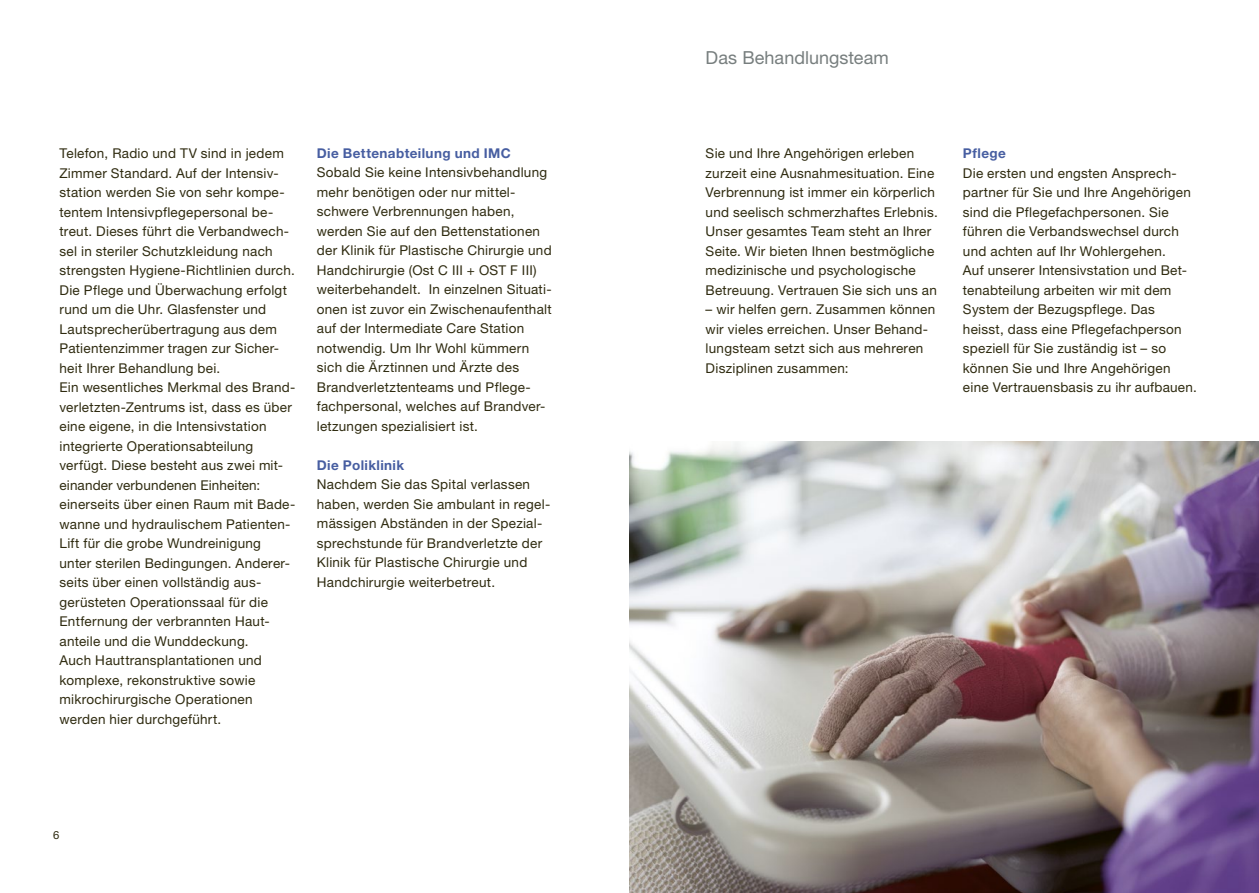
<style>
.page{position:relative;width:1259px;height:893px;background:#fff}
.page>*{position:absolute;margin:0;border:0;box-sizing:border-box;transform-origin:0 0}
.t1{font:18px "Helvetica Neue LT Std";letter-spacing:.005em;color:#777e7e}
.t2{font:13.5px/19.5px "Helvetica Neue LT Std";letter-spacing:.02em;color:#2f2b10}
.t3{font:700 13.5px "Helvetica Neue LT Std";letter-spacing:.03em;color:#475ea1}
.t4{font:11.25px "Helvetica Neue LT Std";color:#2f2b10}
</style>
<div class="page">
<img style="left:629px;top:441px;width:630px;height:452px">
<p class="t2" style="left:60px;top:143px;width:237px">Telefon, Radio und TV sind in jedem Zimmer Standard. Auf der Intensiv&shy;station werden Sie von sehr kompe&shy;tentem Intensivpflegepersonal be&shy;treut. Dieses führt die Verbandwech&shy;sel in steriler Schutzkleidung nach strengsten Hygiene-Richtlinien durch.<br>Die Pflege und Überwachung erfolgt rund um die Uhr. Glasfenster und Lautsprecherübertragung aus dem Patientenzimmer tragen zur Sicher&shy;heit Ihrer Behandlung bei.<br>Ein wesentliches Merkmal des Brand&shy;verletzten-Zentrums ist, dass es über eine eigene, in die Intensivstation integrierte Operationsabteilung verfügt. Diese besteht aus zwei mit&shy;einander verbundenen Einheiten: einerseits über einen Raum mit Bade&shy;wanne und hydraulischem Patienten-Lift für die grobe Wundreinigung unter sterilen Bedingungen. Anderer&shy;seits über einen vollständig aus&shy;gerüsteten Operationssaal für die Entfernung der verbrannten Haut&shy;anteile und die Wunddeckung.<br>Auch Hauttransplantationen und komplexe, rekonstruktive sowie mikrochirurgische Operationen werden hier durchgeführt.</p>
<p class="t3" style="left:317px;top:145px;width:195px">Die Bettenabteilung und IMC</p>
<p class="t2" style="left:317px;top:163px;width:236px">Sobald Sie keine Intensivbehandlung mehr benötigen oder nur mittel&shy;schwere Verbrennungen haben, werden Sie auf den Bettenstationen der Klinik für Plastische Chirurgie und Handchirurgie (Ost C III + OST F III) weiterbehandelt. In einzelnen Situati&shy;onen ist zuvor ein Zwischenaufenthalt auf der Intermediate Care Station notwendig. Um Ihr Wohl kümmern sich die Ärztinnen und Ärzte des Brandverletztenteams und Pflege&shy;fachpersonal, welches auf Brandver&shy;letzungen spezialisiert ist.</p>
<p class="t3" style="left:317px;top:457px;width:89px">Die Poliklinik</p>
<p class="t2" style="left:317px;top:475px;width:235px">Nachdem Sie das Spital verlassen haben, werden Sie ambulant in regel&shy;mässigen Abständen in der Spezial&shy;sprechstunde für Brandverletzte der Klinik für Plastische Chirurgie und Handchirurgie weiterbetreut.</p>
<p class="t4" style="left:53px;top:828px;width:8px">6</p>
<h1 class="t1" style="left:705px;top:47px;width:185px">Das Behandlungsteam</h1>
<p class="t2" style="left:705px;top:143px;width:234px">Sie und Ihre Angehörigen erleben zurzeit eine Ausnahmesituation. Eine Verbrennung ist immer ein körperlich und seelisch schmerzhaftes Erlebnis.<br>Unser gesamtes Team steht an Ihrer Seite. Wir bieten Ihnen bestmögliche medizinische und psychologische Betreuung. Vertrauen Sie sich uns an</p>
<p class="t2" style="left:705px;top:299px;width:231px">– wir helfen gern. Zusammen können wir vieles erreichen. Unser Behand&shy;lungsteam setzt sich aus mehreren<br>Disziplinen zusammen:</p>
<p class="t3" style="left:963px;top:145px;width:44px">Pflege</p>
<p class="t2" style="left:963px;top:163px;width:235px">Die ersten und engsten Ansprech&shy;partner für Sie und Ihre Angehörigen sind die Pflegefachpersonen. Sie führen die Verbandswechsel durch und achten auf Ihr Wohlergehen.<br>Auf unserer Intensivstation und Bet&shy;tenabteilung arbeiten wir mit dem System der Bezugspflege. Das heisst, dass eine Pflegefachperson speziell für Sie zuständig ist – so können Sie und Ihre Angehörigen eine Vertrauensbasis zu ihr aufbauen.</p>
</div>
